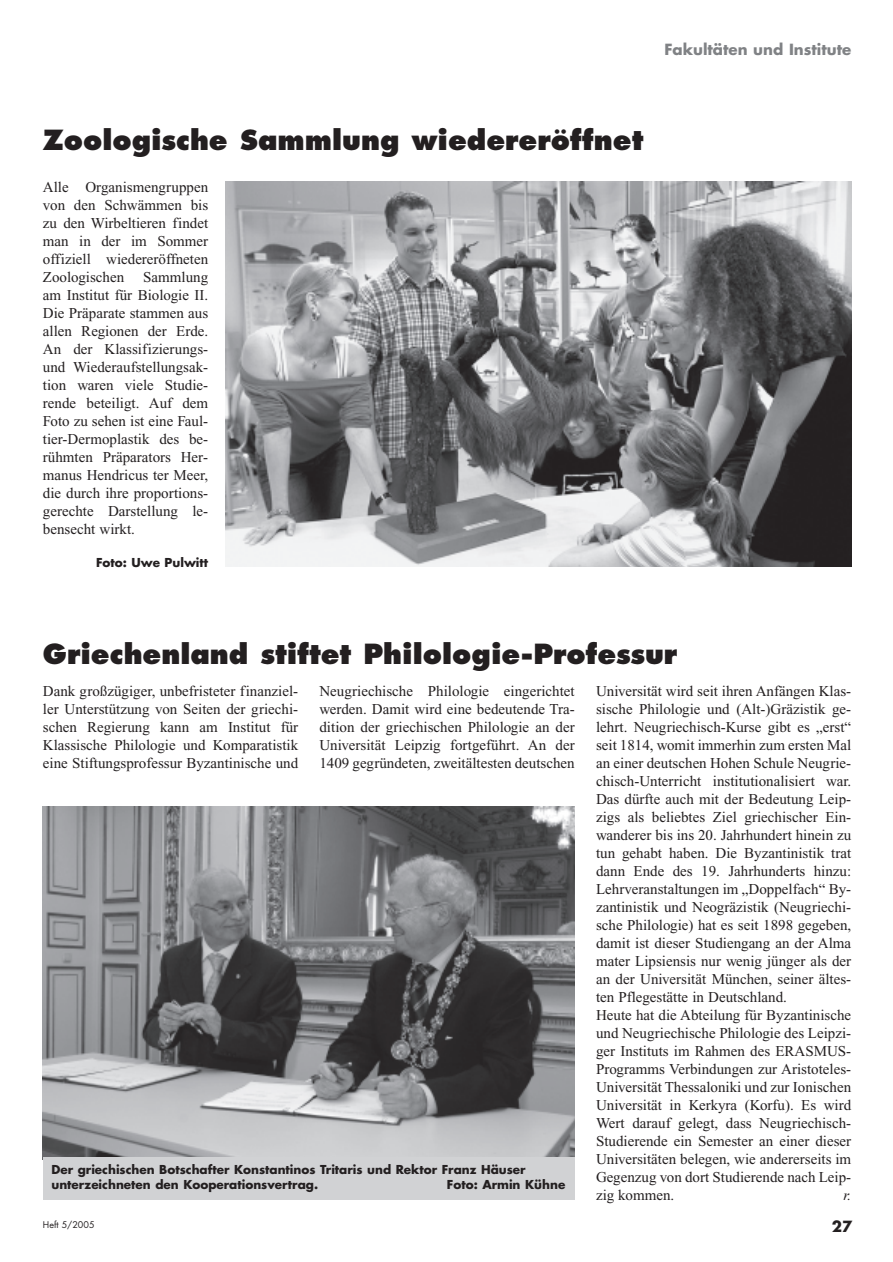
<style>
.page{position:relative;width:893px;height:1262px;background:#fff}
.page>*{position:absolute;margin:0;border:0;box-sizing:border-box;transform-origin:0 0}
.t1{font:800 27px "Futura";color:#231f20}
.t2{font:15px/18px "Times New Roman";color:#231f20;text-align:justify}
.t3{font:700 15px "Futura";color:#808285}
.t4{font:italic 15px "Times New Roman";color:#231f20}
.t5{font:700 15px "Futura";color:#231f20}
.t6{font:700 12px/14.4px "Futura";color:#231f20}
.t7{font:9px "Futura";color:#231f20}
</style>
<div class="page">
<img style="left:226px;top:182px;width:625px;height:385px">
<img style="left:43px;top:807px;width:531px;height:350px">
<div style="left:43px;top:1157px;width:531px;height:42px;background:#d1d2d4"></div>
<p class="t3" style="left:664px;top:43px;width:188px">Fakultäten und Institute</p>
<h1 class="t1" style="left:43px;top:128px;width:602px">Zoologische Sammlung wiedereröffnet</h1>
<p class="t2" style="left:43px;top:179px;width:167px">Alle Organismengruppen von den Schwämmen bis zu den Wirbeltieren findet man in der im Sommer offiziell wiedereröffneten Zoologischen</p>
<p class="t2" style="left:43px;top:269px;width:167px;text-indent:100px">Sammlung am Institut für Biologie II.<br>Die Präparate stammen aus allen Regionen der Erde.<br>An der Klassifizierungs&shy;und Wiederaufstellungsak&shy;tion waren viele Studie&shy;rende beteiligt. Auf dem Foto zu sehen ist eine Faul&shy;tier-Dermoplastik des be&shy;rühmten Präparators Her&shy;manus Hendricus ter Meer, die durch ihre proportions&shy;gerechte Darstellung le&shy;bensecht wirkt.</p>
<p class="t6" style="left:96px;top:556px;width:114px">Foto: Uwe Pulwitt</p>
<h1 class="t1" style="left:43px;top:642px;width:636px">Griechenland stiftet Philologie-Professur</h1>
<p class="t2" style="left:43px;top:683px;width:257px">Dank großzügiger, unbefristeter finanziel&shy;ler Unterstützung von Seiten der griechi&shy;schen Regierung kann am Institut für Klassische Philologie und Komparatistik eine Stiftungsprofessur Byzantinische und</p>
<p class="t2" style="left:319px;top:683px;width:257px">Neugriechische Philologie eingerichtet werden. Damit wird eine bedeutende Tra&shy;dition der griechischen Philologie an der Universität Leipzig fortgeführt. An der 1409 gegründeten, zweitältesten deutschen</p>
<p class="t2" style="left:596px;top:683px;width:257px;text-align:left">Universität wird seit ihren Anfängen Klas&shy;sische Philologie und (Alt-)Gräzistik ge&shy;lehrt. Neugriechisch-Kurse gibt es „erst“ seit 1814, womit immerhin zum ersten Mal an einer deutschen Hohen Schule Neugrie&shy;chisch-Unterricht institutionalisiert war.<br>Das dürfte auch mit der Bedeutung Leip&shy;zigs als beliebtes Ziel griechischer Ein&shy;wanderer bis ins 20. Jahrhundert hinein zu tun gehabt haben. Die Byzantinistik trat dann Ende des 19. Jahrhunderts hinzu:<br>Lehrveranstaltungen im „Doppelfach“ By&shy;zantinistik und Neogräzistik (Neugriechi&shy;sche Philologie) hat es seit 1898 gegeben, damit ist dieser Studiengang an der Alma mater Lipsiensis nur wenig jünger als der an der Universität München, seiner ältes&shy;ten Pflegestätte in Deutschland.<br>Heute hat die Abteilung für Byzantinische und Neugriechische Philologie des Leipzi&shy;ger Instituts im Rahmen des ERASMUS-Programms Verbindungen zur Aristoteles-Universität Thessaloniki und zur Ionischen Universität in Kerkyra (Korfu). Es wird Wert darauf gelegt, dass Neugriechisch-Studierende ein Semester an einer dieser Universitäten belegen, wie andererseits im Gegenzug von dort Studierende nach Leip&shy;zig kommen.</p>
<p class="t6" style="left:51px;top:1163px;width:476px">Der griechischen Botschafter Konstantinos Tritaris und Rektor Franz Häuser unterzeichneten den Kooperationsvertrag.</p>
<p class="t6" style="left:447px;top:1178px;width:120px">Foto: Armin Kühne</p>
<p class="t4" style="left:843px;top:1190px;width:9px">r.</p>
<p class="t7" style="left:43px;top:1220px;width:53px">Heft 5/2005</p>
<p class="t5" style="left:831px;top:1219px;width:22px">27</p>
</div>
